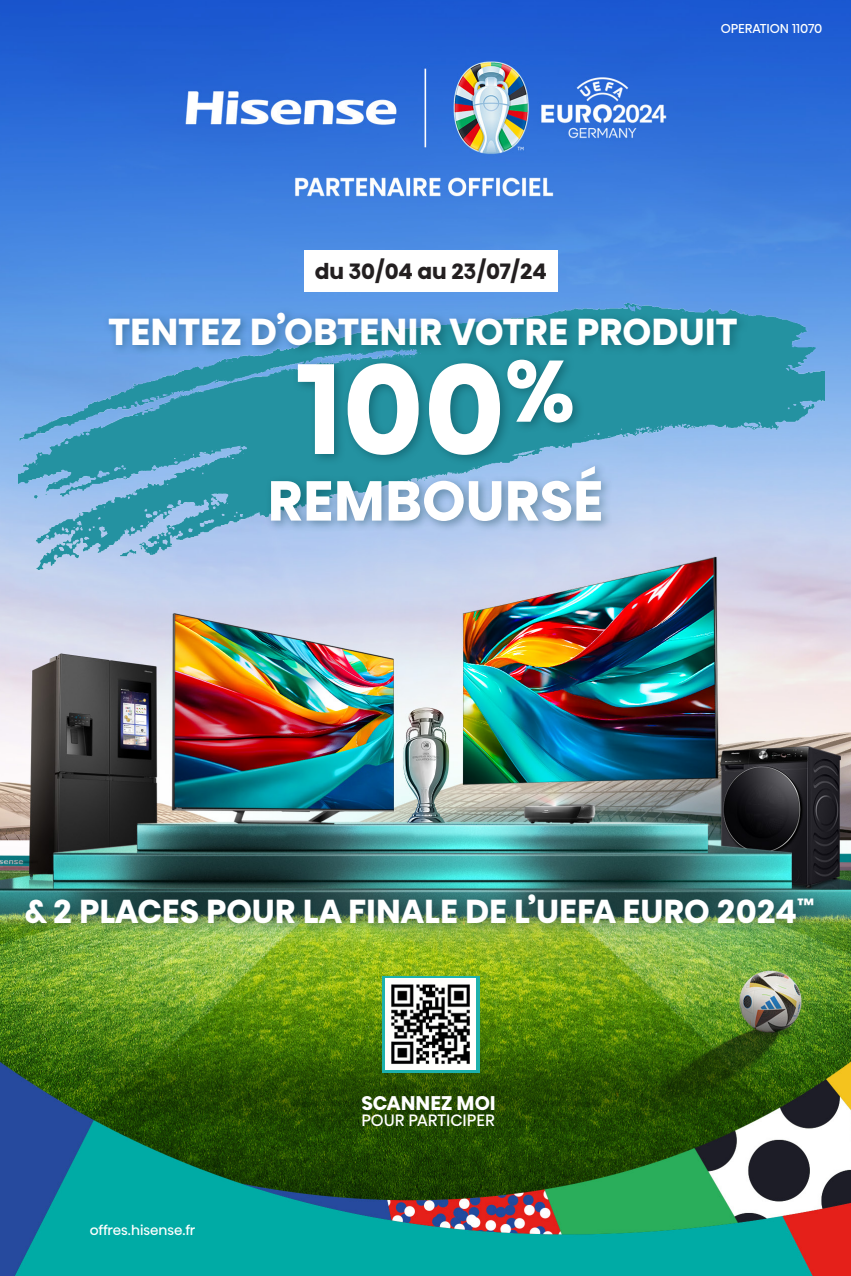
<style>
.page{position:relative;width:851px;height:1276px;background:#fff}
.page>*{position:absolute;margin:0;border:0;box-sizing:border-box;transform-origin:0 0}
.t1{font:700 126.25px "Hisense Alfabet";color:#fff}
.t2{font:700 55.5px "Hisense Alfabet";color:#fff}
.t3{font:700 37px "Hisense Alfabet";color:#fff}
.t4{font:700 32.75px "Hisense Alfabet";color:#fff}
.t5{font:700 21.75px "Hisense Alfabet";color:#231f20}
.t6{font:700 19.5px "Hisense Alfabet";color:#fff}
.t7{font:16.25px "Hisense Alfabet";color:#fff}
.t8{font:13.75px "Hisense Alfabet";color:#fff}
.t9{font:12.75px "Hisense Alfabet";letter-spacing:-.005em;color:#fff}
</style>
<div class="page">
<img style="left:0;top:0;width:850px;height:1276px">
<svg style="left:382px;top:975px;width:97px;height:97px"></svg>
<img style="left:385px;top:979px;width:90px;height:90px">
<div style="left:304px;top:250px;width:253px;height:42px;background:#fff"></div>
<div style="left:20px;top:307px;width:805px;height:628px;background:#00353e;opacity:.41"></div>
<p class="t9" style="left:720px;top:18px;width:103px">OPERATION 11070</p>
<p class="t5" style="left:315px;top:257px;width:233px">du 30/04 au 23/07/24</p>
<p class="t3" style="left:108px;top:308px;width:630px">TENTEZ D’OBTENIR VOTRE PRODUIT</p>
<p class="t1" style="left:296px;top:326px;width:280px">100<sup>%</sup></p>
<p class="t2" style="left:267px;top:464px;width:337px">REMBOURSÉ</p>
<p class="t4" style="left:25px;top:890px;width:791px">&amp; 2 PLACES POUR LA FINALE DE L’UEFA EURO 2024<sup>™</sup></p>
<p class="t8" style="left:90px;top:1218px;width:107px">offres.hisense.fr</p>
<p class="t6" style="left:361px;top:1090px;width:136px">SCANNEZ MOI</p>
<p class="t7" style="left:361px;top:1107px;width:135px">POUR PARTICIPER</p>
</div>
